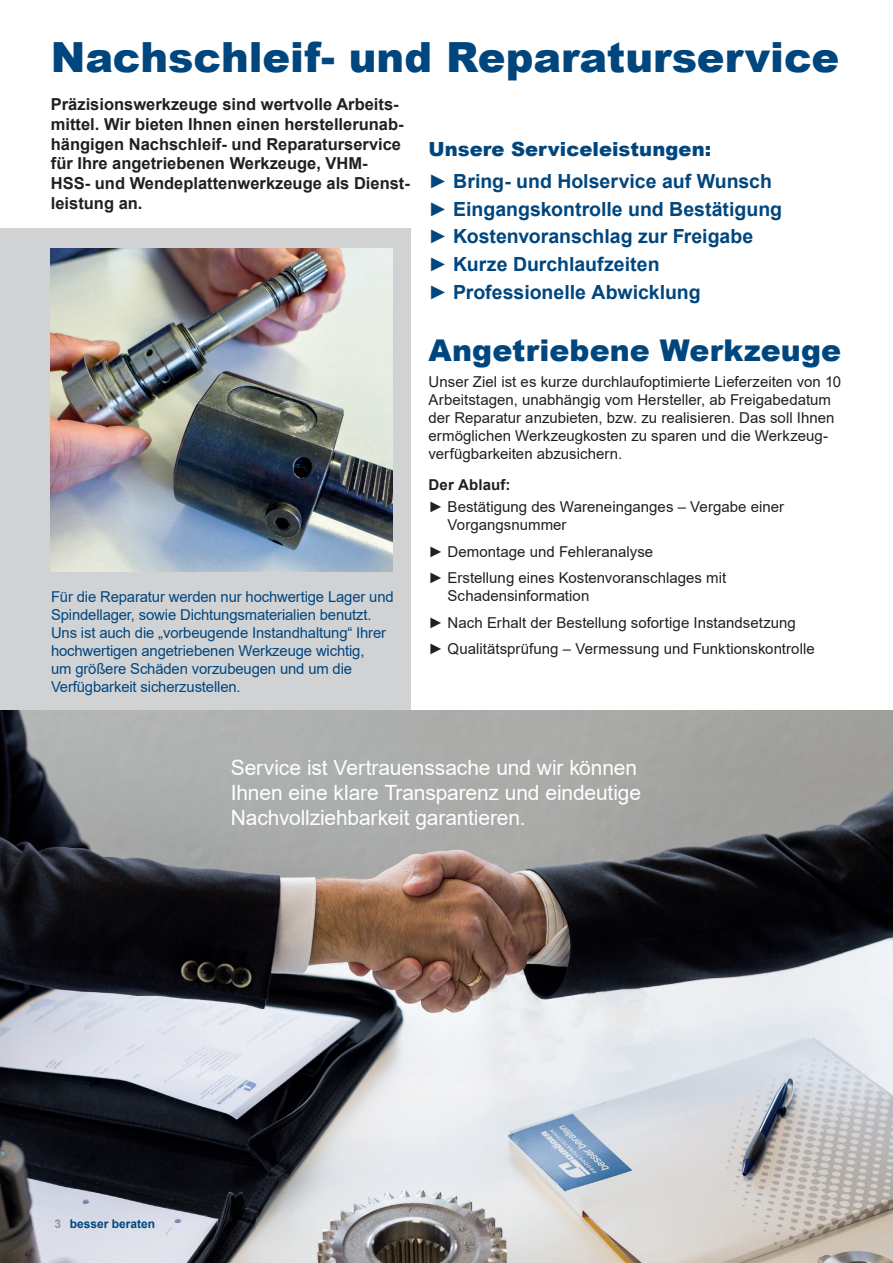
<style>
.page{position:relative;width:893px;height:1263px;background:#fff}
.page>*{position:absolute;margin:0;border:0;box-sizing:border-box;transform-origin:0 0}
.t1{font:900 41.55px "Arial";color:#00467e}
.t2{font:900 30px "Arial";letter-spacing:.005em;color:#00467e}
.t3{font:21px/25.2px "Arial";letter-spacing:-.005em;color:#fff}
.t4{font:700 19.5px/27.6px "Arial";color:#00467e}
.t5{font:900 19.5px "Arial";letter-spacing:.005em;color:#00467e}
.t6{font:700 16.5px/19.8px "Arial";color:#231f20}
.t7{font:15px/18px "Arial";color:#231f20}
.t8{font:15px/18px "Arial";letter-spacing:-.01em;color:#00467e}
.t9{font:700 12px "Arial";color:#00467e}
.s1{font-weight:700}
.s2{color:#939598}
</style>
<div class="page">
<img style="left:0;top:710px;width:893px;height:553px">
<div style="left:0;top:229px;width:411px;height:481px;background:#d1d2d4"></div>
<img style="left:51px;top:248px;width:342px;height:323px">
<h1 class="t1" style="left:51px;top:27px;width:790px">Nachschleif- und Reparaturservice</h1>
<p class="t6" style="left:51px;top:94px;width:361px">Präzisionswerkzeuge sind wertvolle Arbeits&shy;mittel. Wir bieten Ihnen einen herstellerunab&shy;hängigen Nachschleif- und Reparaturservice für Ihre angetriebenen Werkzeuge, VHM-HSS- und Wendeplattenwerkzeuge als Dienst&shy;leistung an.</p>
<p class="t8" style="left:51px;top:588px;width:344px">Für die Reparatur werden nur hochwertige Lager und Spindellager, sowie Dichtungsmaterialien benutzt.<br>Uns ist auch die „vorbeugende Instandhaltung“ Ihrer hochwertigen angetriebenen Werkzeuge wichtig,<br>um größere Schäden vorzubeugen und um die Verfügbarkeit sicherzustellen.</p>
<h3 class="t5" style="left:429px;top:135px;width:284px">Unsere Serviceleistungen:</h3>
<h3 class="t4" style="left:429px;top:167px;width:355px">► Bring- und Holservice auf Wunsch ► Eingangskontrolle und Bestätigung ► Kostenvoranschlag zur Freigabe<br>► Kurze Durchlaufzeiten<br>► Professionelle Abwicklung</h3>
<h2 class="t2" style="left:429px;top:328px;width:414px">Angetriebene Werkzeuge</h2>
<p class="t7" style="left:429px;top:373px;width:414px">Unser Ziel ist es kurze durchlaufoptimierte Lieferzeiten von 10<br>Arbeitstagen, unabhängig vom Hersteller, ab Freigabedatum der Reparatur anzubieten, bzw. zu realisieren. Das soll Ihnen ermöglichen Werkzeugkosten zu sparen und die Werkzeug&shy;verfügbarkeiten abzusichern.</p>
<p class="t7" style="left:429px;top:473px;width:357px;line-height:22.2px"><span class="s1">Der Ablauf:<br>►</span> Bestätigung des Wareneinganges – Vergabe einer</p>
<p class="t7" style="left:429px;top:512px;width:299px;line-height:26.5px;text-indent:19px">Vorgangsnummer<br><span class="s1">►</span> Demontage und Fehleranalyse<br><span class="s1">►</span> Erstellung eines Kostenvoranschlages mit</p>
<p class="t7" style="left:429px;top:583px;width:388px;line-height:26.5px;text-indent:19px">Schadensinformation<br><span class="s1">►</span> Nach Erhalt der Bestellung sofortige Instandsetzung<br><span class="s1">►</span> Qualitätsprüfung – Vermessung und Funktionskontrolle</p>
<h3 class="t3" style="left:231px;top:755px;width:412px">Service ist Vertrauenssache und wir können<br>Ihnen eine klare Transparenz und eindeutige<br>Nachvollziehbarkeit garantieren.</h3>
<p class="t9" style="left:54px;top:1215px;width:102px"><span class="s2">3</span> besser beraten</p>
</div>
